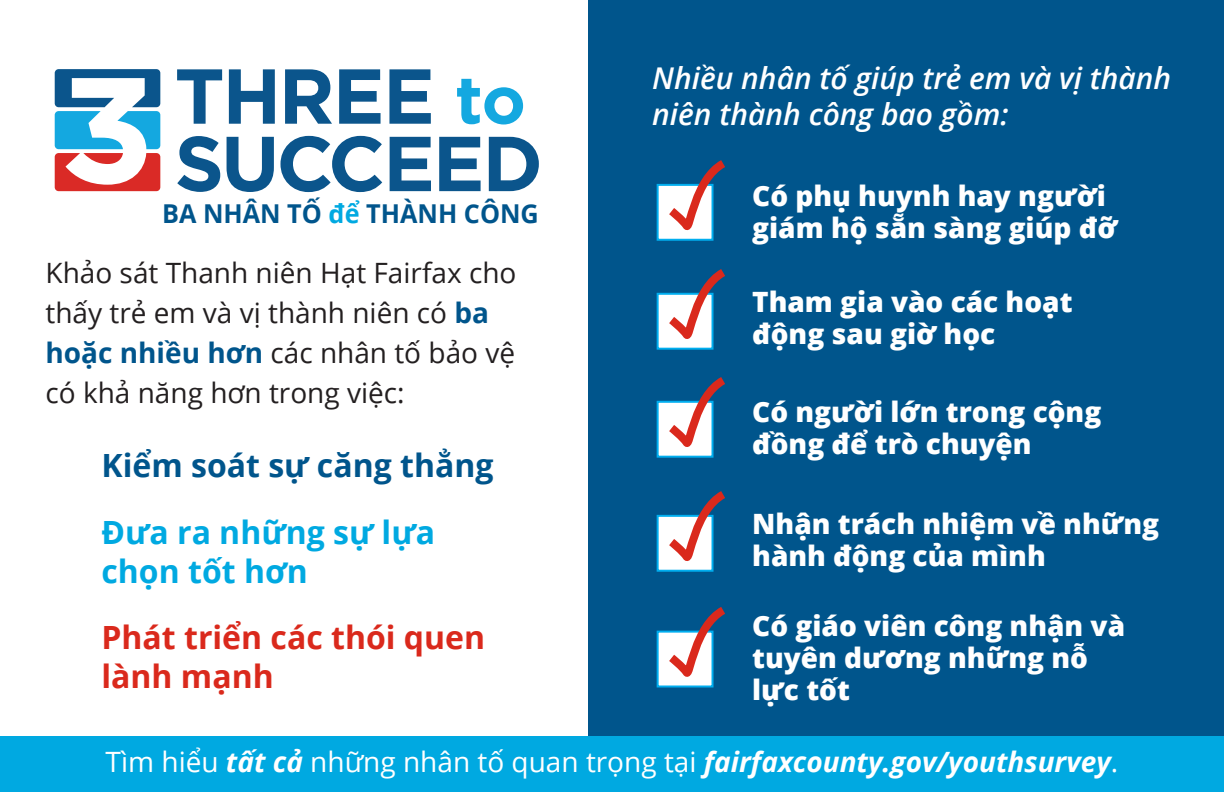
<style>
.page{position:relative;width:1224px;height:792px;background:#fff}
.page>*{position:absolute;margin:0;border:0;box-sizing:border-box;transform-origin:0 0}
.t1{font:700 32px/38.4px "Open Sans";color:#da291c}
.t2{font:700 32px/38.4px "Open Sans";color:#00a9e1}
.t3{font:700 32px "Open Sans";color:#00558c}
.t4{font:italic 600 30px/36px "Open Sans";color:#fff}
.Checklist{font:800 28px/32px "Open Sans";color:#fff}
.t5{font:28px/40px "Open Sans";color:#231f20}
.t6{font:italic 700 28px "Open Sans";color:#fff}
.t7{font:700 26px "Open Sans";color:#00558c}
.s1{color:#00a9e1}
.s2{font-weight:700;color:#00558c}
.s3{font-weight:400;font-style:normal}
</style>
<div class="page">
<div style="left:589px;top:0;width:635px;height:792px;background:#00558c"></div>
<div style="left:0;top:737px;width:1224px;height:55px;background:#00a9e1"></div>
<div style="left:657px;top:184px;width:57px;height:57px;background:#fff;border:2px solid #00aeef"></div>
<svg style="left:664px;top:160px;width:61px;height:81px"></svg>
<div style="left:657px;top:293px;width:57px;height:57px;background:#fff;border:2px solid #00aeef"></div>
<svg style="left:664px;top:269px;width:61px;height:81px"></svg>
<div style="left:657px;top:401px;width:57px;height:57px;background:#fff;border:2px solid #00aeef"></div>
<svg style="left:664px;top:377px;width:61px;height:81px"></svg>
<div style="left:657px;top:515px;width:57px;height:57px;background:#fff;border:2px solid #00aeef"></div>
<svg style="left:664px;top:491px;width:61px;height:81px"></svg>
<div style="left:657px;top:631px;width:57px;height:57px;background:#fff;border:2px solid #00aeef"></div>
<svg style="left:664px;top:607px;width:61px;height:81px"></svg>
<svg style="left:55px;top:69px;width:105px;height:122px"></svg>
<svg style="left:177px;top:136px;width:43px;height:56px"></svg>
<svg style="left:227px;top:137px;width:47px;height:55px"></svg>
<svg style="left:280px;top:136px;width:102px;height:56px"></svg>
<svg style="left:390px;top:137px;width:41px;height:54px"></svg>
<svg style="left:439px;top:137px;width:42px;height:54px"></svg>
<svg style="left:489px;top:137px;width:50px;height:54px"></svg>
<svg style="left:177px;top:69px;width:254px;height:55px"></svg>
<svg style="left:457px;top:79px;width:66px;height:46px"></svg>
<p class="t7" style="left:162px;top:195px;width:378px">BA NHÂN TỐ <span class="s1">để</span> THÀNH CÔNG</p>
<p class="t5" style="left:46px;top:253px;width:472px">Khảo sát Thanh niên Hạt Fairfax cho thấy trẻ em và vị thành niên có <span class="s2">ba hoặc nhiều hơn</span> các nhân tố bảo vệ có khả năng hơn trong việc:</p>
<p class="t3" style="left:102px;top:443px;width:393px">Kiểm soát sự căng thẳng</p>
<p class="t2" style="left:102px;top:513px;width:335px">Đưa ra những sự lựa chọn tốt hơn</p>
<p class="t1" style="left:102px;top:618px;width:385px">Phát triển các thói quen lành mạnh</p>
<p class="t4" style="left:652px;top:59px;width:521px">Nhiều nhân tố giúp trẻ em và vị thành niên thành công bao gồm:</p>
<p class="Checklist" style="left:752px;top:179px;width:367px">Có phụ huynh hay người giám hộ sẵn sàng giúp đỡ</p>
<p class="Checklist" style="left:752px;top:285px;width:322px">Tham gia vào các hoạt động sau giờ học</p>
<p class="Checklist" style="left:752px;top:395px;width:351px">Có người lớn trong cộng đồng để trò chuyện</p>
<p class="Checklist" style="left:752px;top:507px;width:409px">Nhận trách nhiệm về những hành động của mình</p>
<p class="Checklist" style="left:752px;top:608px;width:374px">Có giáo viên công nhận và tuyên dương những nỗ lực tốt</p>
<p class="t6" style="left:106px;top:742px;width:1014px"><span class="s3">Tìm hiểu</span> tất cả <span class="s3">những nhân tố quan trọng tại</span> fairfaxcounty.gov/youthsurvey<span class="s3">.</span></p>
</div>
